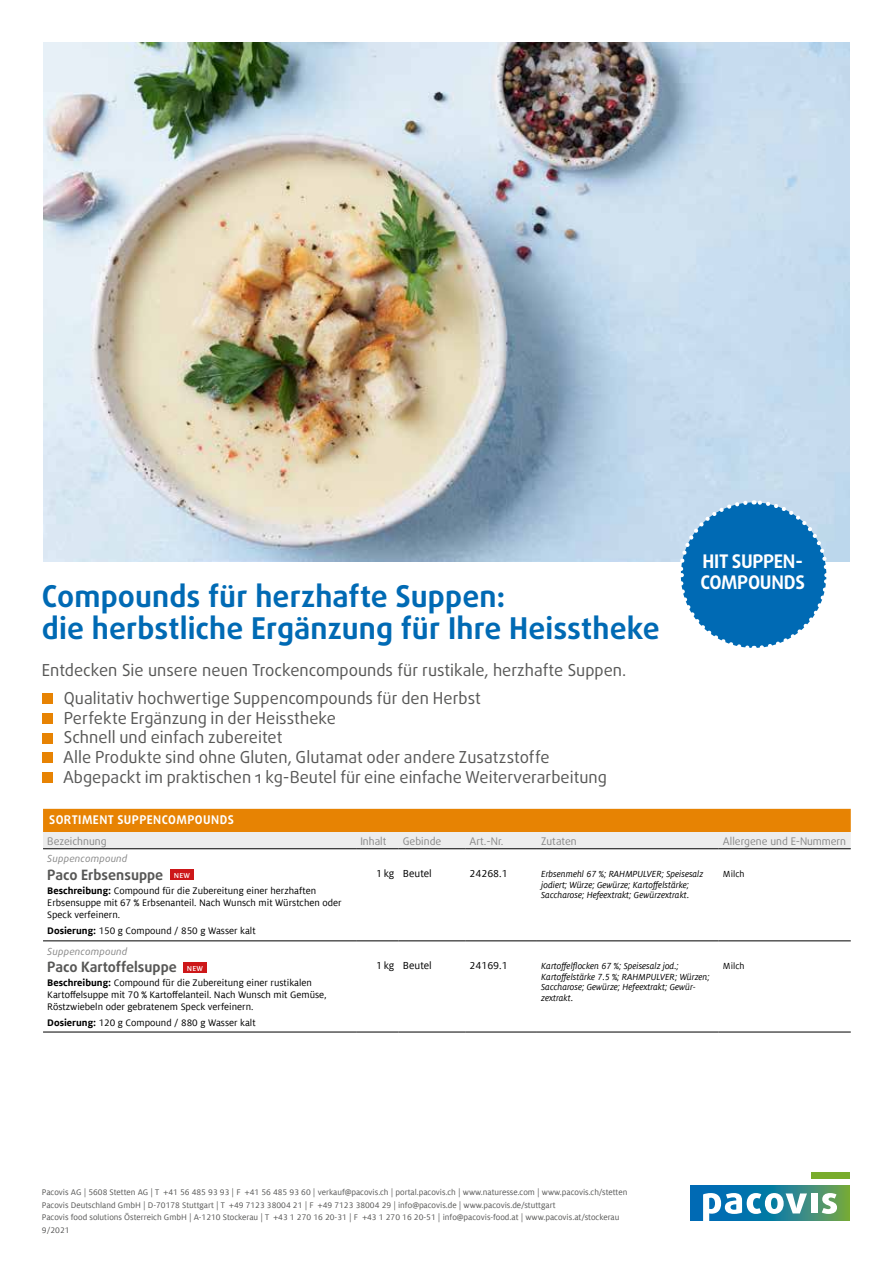
<style>
.page{position:relative;width:893px;height:1263px;background:#fff}
.page>*{position:absolute;margin:0;border:0;box-sizing:border-box;transform-origin:0 0}
.t1{font:700 30px/31.5px "Daxline Pro";letter-spacing:.005em;color:#006ab4}
.t2{font:700 18.75px/20.9px "Daxline Pro";letter-spacing:-.015em;color:#fff}
.t3{font:16.5px/19.8px "Daxline Pro";color:#575756}
.t4{font:700 14.25px "Daxline Pro";color:#575756}
.t5{font:700 12px "Daxline Pro";letter-spacing:.04em;color:#fff}
.t6{font:11.25px "Milo Offc Pro";color:#000}
.t7{font:10.5px/12px "Milo Offc Pro";color:#000}
.t8{font:10.5px "Daxline Pro";color:#878787}
.t9{font:italic 9.75px/10.5px "Milo Offc Pro";color:#000}
.t10{font:italic 9.75px "Daxline Pro";letter-spacing:.02em;color:#878787}
.t11{font:9.75px "Milo Offc Pro";color:#000}
.t12{font:9px/12.8px "Milo Offc Pro";color:#575756}
.t13{font:500 7.95px "Milo Offc Pro";letter-spacing:.03em;color:#fff}
.s1{font-weight:700}
.s2{font-family:"Milo Pro"}
</style>
<div class="page">
<img style="left:43px;top:43px;width:807px;height:518px">
<svg style="left:690px;top:1185px;width:160px;height:36px;background:#308687"></svg>
<div style="left:811px;top:1172px;width:39px;height:6px;background:#79ac2c"></div>
<svg style="left:703px;top:1193px;width:104px;height:28px"></svg>
<div style="left:811px;top:1193px;width:6px;height:20px;background:#fff"></div>
<svg style="left:822px;top:1193px;width:15px;height:21px"></svg>
<div style="left:42px;top:693px;width:11px;height:11px;background:#e78303"></div>
<div style="left:42px;top:713px;width:11px;height:11px;background:#e78303"></div>
<div style="left:42px;top:733px;width:11px;height:10px;background:#e78303"></div>
<div style="left:42px;top:753px;width:11px;height:10px;background:#e78303"></div>
<div style="left:42px;top:772px;width:11px;height:11px;background:#e78303"></div>
<svg style="left:677px;top:498px;width:154px;height:150px;background:#4391c7"></svg>
<svg style="left:43px;top:809px;width:808px;height:39px;background:#e9ae63"></svg>
<hr style="left:43px;top:848px;width:313px;height:1px;background:#000">
<hr style="left:356px;top:848px;width:43px;height:1px;background:#000">
<hr style="left:399px;top:848px;width:66px;height:1px;background:#000">
<hr style="left:465px;top:848px;width:72px;height:1px;background:#000">
<hr style="left:43px;top:940px;width:313px;height:1px;background:#000">
<hr style="left:356px;top:940px;width:43px;height:1px;background:#000">
<hr style="left:399px;top:940px;width:66px;height:1px;background:#000">
<hr style="left:465px;top:940px;width:72px;height:1px;background:#000">
<hr style="left:43px;top:1032px;width:313px;height:1px;background:#000">
<hr style="left:356px;top:1032px;width:43px;height:1px;background:#000">
<hr style="left:399px;top:1032px;width:66px;height:1px;background:#000">
<hr style="left:465px;top:1032px;width:72px;height:1px;background:#000">
<hr style="left:537px;top:848px;width:182px;height:1px;background:#000">
<hr style="left:719px;top:848px;width:132px;height:1px;background:#000">
<hr style="left:537px;top:940px;width:182px;height:1px;background:#000">
<hr style="left:719px;top:940px;width:132px;height:1px;background:#000">
<hr style="left:537px;top:1032px;width:182px;height:1px;background:#000">
<hr style="left:719px;top:1032px;width:132px;height:1px;background:#000">
<div style="left:183px;top:962px;width:24px;height:11px;background:#cd1719"></div>
<div style="left:170px;top:869px;width:24px;height:11px;background:#cd1719"></div>
<h1 class="t1" style="left:42px;top:581px;width:619px">Compounds für herzhafte Suppen:<br>die herbstliche Ergänzung für Ihre Heisstheke</h1>
<h3 class="t3" style="left:64px;top:655px;width:564px;line-height:28.3px;text-indent:-22px">Entdecken Sie unsere neuen Trockencompounds für rustikale, herzhafte Suppen.<br>Qualitativ hochwertige Suppencompounds für den Herbst</h3>
<h3 class="t3" style="left:63px;top:708px;width:545px">Perfekte Ergänzung in der Heisstheke<br>Schnell und einfach zubereitet<br>Alle Produkte sind ohne Gluten, Glutamat oder andere Zusatzstoffe Abgepackt im praktischen 1 kg-Beutel für eine einfache Weiterverarbeitung</h3>
<h2 class="t2" style="left:700px;top:551px;width:106px">HIT SUPPEN-<br>COMPOUNDS</h2>
<h3 class="t5" style="left:49px;top:812px;width:186px">SORTIMENT SUPPENCOMPOUNDS</h3>
<p class="t8" style="left:47px;top:834px;width:61px">Bezeichnung</p>
<p class="t8" style="left:360px;top:834px;width:28px">Inhalt</p>
<p class="t8" style="left:403px;top:834px;width:40px">Gebinde</p>
<p class="t8" style="left:469px;top:834px;width:36px">Art.-Nr.</p>
<p class="t8" style="left:541px;top:834px;width:37px">Zutaten</p>
<p class="t8" style="left:723px;top:834px;width:125px">Allergene und E-Nummern</p>
<p class="t10" style="left:47px;top:852px;width:82px">Suppencompound</p>
<h3 class="t4" style="left:47px;top:865px;width:118px">Paco Erbsensuppe</h3>
<p class="t7" style="left:47px;top:884px;width:296px"><span class="s1">Beschreibung:</span> Compound für die Zubereitung einer herzhaften<br>Erbsensuppe mit 67 % Erbsenanteil. Nach Wunsch mit Würstchen oder<br>Speck verfeinern.</p>
<p class="t7" style="left:47px;top:925px;width:210px"><span class="s1">Dosierung:</span> 150 g Compound / 850 g Wasser kalt</p>
<p class="t6" style="left:377px;top:867px;width:56px"><span class="s2">1 kg</span> Beutel</p>
<p class="t6" style="left:469px;top:867px;width:40px">24268.1</p>
<p class="t9" style="left:541px;top:869px;width:164px">Erbsenmehl 67 %; RAHMPULVER; Speisesalz jodiert; Würze; Gewürze; Kartoffelstärke;<br>Saccharose; Hefeextrakt; Gewürzextrakt.</p>
<p class="t11" style="left:723px;top:869px;width:23px">Milch</p>
<p class="t13" style="left:174px;top:871px;width:18px">NEW</p>
<p class="t10" style="left:47px;top:944px;width:82px">Suppencompound</p>
<h3 class="t4" style="left:47px;top:957px;width:131px">Paco Kartoffelsuppe</h3>
<p class="t7" style="left:47px;top:976px;width:281px"><span class="s1">Beschreibung:</span> Compound für die Zubereitung einer rustikalen<br>Kartoffelsuppe mit 70 % Kartoffelanteil. Nach Wunsch mit Gemüse,<br>Röstzwiebeln oder gebratenem Speck verfeinern.</p>
<p class="t7" style="left:47px;top:1017px;width:210px"><span class="s1">Dosierung:</span> 120 g Compound / 880 g Wasser kalt</p>
<p class="t6" style="left:377px;top:959px;width:56px"><span class="s2">1 kg</span> Beutel</p>
<p class="t6" style="left:469px;top:959px;width:40px">24169.1</p>
<p class="t9" style="left:541px;top:961px;width:170px">Kartoffelflocken 67 %; Speisesalz jod.; Kartoffelstärke 7.5 %; RAHMPULVER; Würzen; Saccharose; Gewürze; Hefeextrakt; Gewür&shy;zextrakt.</p>
<p class="t13" style="left:187px;top:964px;width:18px">NEW</p>
<p class="t11" style="left:723px;top:961px;width:23px">Milch</p>
<p class="t12" style="left:42px;top:1186px;width:587px">Pacovis AG | 5608 Stetten AG | T +41 56 485 93 93 | F +41 56 485 93 60 | verkauf@pacovis.ch | portal.pacovis.ch | www.naturesse.com | www.pacovis.ch/stetten<br>Pacovis Deutschland GmbH | D-70178 Stuttgart | T +49 7123 38004 21 | F +49 7123 38004 29 | info@pacovis.de | www.pacovis.de/stuttgart<br>Pacovis food solutions Österreich GmbH | A-1210 Stockerau | T +43 1 270 16 20-31 | F +43 1 270 16 20-51 | info@pacovis-food.at | www.pacovis.at/stockerau</p>
<p class="t12" style="left:42px;top:1224px;width:29px">9/2021</p>
</div>
